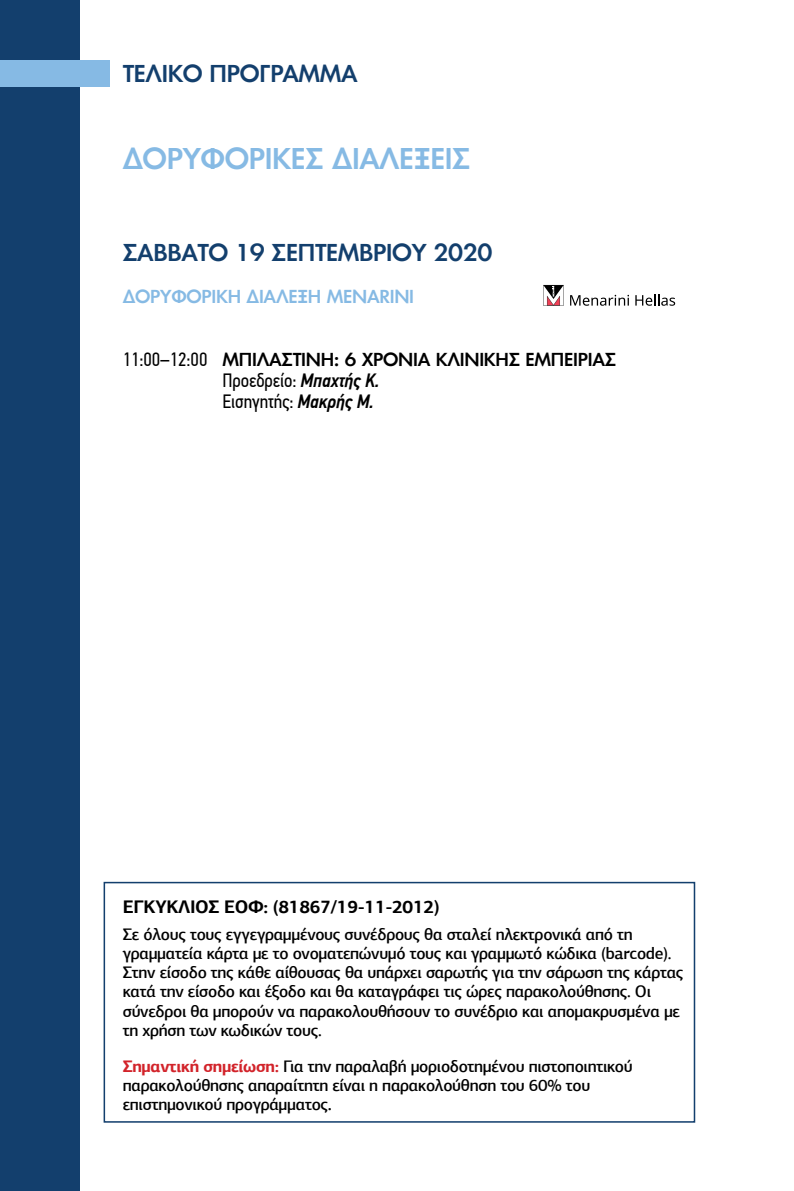
<style>
.page{position:relative;width:794px;height:1191px;background:#fff}
.page>*{position:absolute;margin:0;border:0;box-sizing:border-box;transform-origin:0 0}
.t1{font:500 28px "PF Futura Neu";letter-spacing:-.015em;color:#86bae4}
.t2{font:500 22.75px "PF Futura Neu";letter-spacing:-.015em;color:#133f6d}
.t3{font:19.25px/21px "PF Din Text Cond Pro";letter-spacing:-.005em;color:#000}
.t4{font:700 18.2px "PF Agora Sans Pro";letter-spacing:-.02em;color:#000}
.t5{font:500 17.5px "PF Futura Neu";letter-spacing:-.015em;color:#000}
.t6{font:500 17.5px "PF Futura Neu";letter-spacing:-.015em;color:#86bae4}
.t7{font:500 16.8px/19.2px "PF Agora Sans Pro";letter-spacing:-.02em;color:#000}
.s1{font-family:"PF Din Text Cond Pro";font-weight:400;font-size:19.25px}
.s2{font-weight:500;font-style:italic}
.s3{font-weight:700;color:#d2232a}
.s4{font-size:18.2px}
</style>
<div class="page">
<div style="left:0;top:0;width:79px;height:1191px;background:#133f6d"></div>
<div style="left:0;top:61px;width:109px;height:26px;background:#86bae4"></div>
<div style="left:104px;top:882px;width:591px;height:240px;border:2px solid #133f6d"></div>
<svg style="left:543px;top:285px;width:21px;height:20px"></svg>
<svg style="left:570px;top:295px;width:59px;height:11px"></svg>
<svg style="left:635px;top:294px;width:40px;height:12px"></svg>
<h2 class="t2" style="left:123px;top:59px;width:236px">ΤΕΛΙΚΟ ΠΡΟΓΡΑΜΜΑ</h2>
<h1 class="t1" style="left:123px;top:140px;width:349px">ΔΟΡΥΦΟΡΙΚΕΣ ΔΙΑΛΕΞΕΙΣ</h1>
<h2 class="t2" style="left:123px;top:238px;width:371px">ΣΑΒΒΑΤΟ 19 ΣΕΠΤΕΜΒΡΙΟΥ 2020</h2>
<p class="t6" style="left:123px;top:285px;width:293px">ΔΟΡΥΦΟΡΙΚH ΔΙΑΛΕΞΗ MENARINI</p>
<p class="t5" style="left:123px;top:348px;width:495px"><span class="s1">11:00–12:00</span> ΜΠΙΛΑΣΤΙΝΗ: 6 ΧΡΟΝΙΑ ΚΛΙΝΙΚΗΣ ΕΜΠΕΙΡΙΑΣ</p>
<p class="t3" style="left:222px;top:370px;width:159px">Προεδρείο: <span class="s2">Μπαχτής Κ.<br></span>Εισηγητής: <span class="s2">Μακρής Μ.</span></p>
<p class="t4" style="left:123px;top:895px;width:319px">ΕΓΚΥΚΛΙΟΣ ΕΟΦ: (81867/19-11-2012)</p>
<p class="t7" style="left:123px;top:924px;width:562px">Σε όλους τους εγγεγραμμένους συνέδρους θα σταλεί ηλεκτρονικά από τη γραμματεία κάρτα με το ονοματεπώνυμό τους και γραμμωτό κώδικα (barcode).<br>Στην είσοδο της κάθε αίθουσας θα υπάρχει σαρωτής για την σάρωση της κάρτας κατά την είσοδο και έξοδο και θα καταγράφει τις ώρες παρακολούθησης. Οι σύνεδροι θα μπορούν να παρακολουθήσουν το συνέδριο και απομακρυσμένα με τη χρήση των κωδικών τους.</p>
<p class="t7" style="left:123px;top:1057px;width:511px;line-height:18.2px"><span class="s3">Σημαντική σημείωση:</span> Για την παραλαβή μοριοδοτημένου πιστοποιητικού παρακολούθησης απαραίτητη είναι η παρακολούθηση του 60% του</p>
<p class="t7" style="left:123px;top:1095px;width:211px">επιστημονικού προγράμματος<span class="s4">.</span></p>
</div>
